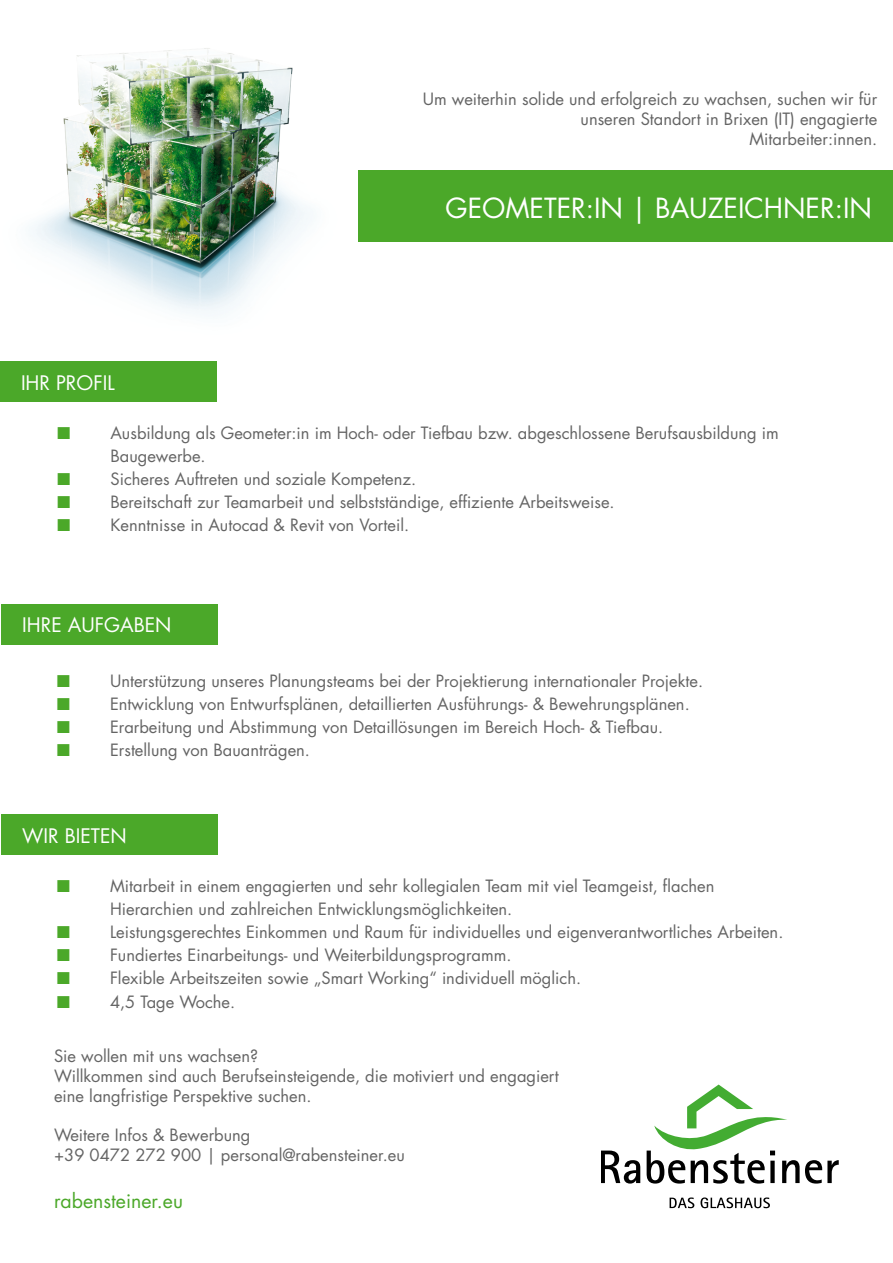
<style>
.page{position:relative;width:893px;height:1263px;background:#fff}
.page>*{position:absolute;margin:0;border:0;box-sizing:border-box;transform-origin:0 0}
.t1{font:27px "Futura Std";color:#fff}
.t2{font:19.5px "Futura Std";color:#fff}
.t3{font:19.5px "Futura Std";color:#4ba829}
.t4{font:16.5px/23.1px "Futura Std";color:#646464}
</style>
<div class="page">
<img style="left:33px;top:48px;width:277px;height:265px">
<div style="left:0;top:361px;width:216px;height:41px;background:#4ba829"></div>
<div style="left:1px;top:604px;width:216px;height:40px;background:#4ba829"></div>
<div style="left:1px;top:814px;width:216px;height:41px;background:#4ba829"></div>
<div style="left:358px;top:171px;width:535px;height:71px;background:#4ba829"></div>
<svg style="left:601px;top:1150px;width:39px;height:33px"></svg>
<svg style="left:647px;top:1084px;width:192px;height:99px"></svg>
<svg style="left:670px;top:1197px;width:24px;height:11px"></svg>
<svg style="left:700px;top:1197px;width:70px;height:11px"></svg>
<p class="t4" style="left:423px;top:89px;width:456px;line-height:19.8px;text-align:right">Um weiterhin solide und erfolgreich zu wachsen, suchen wir für unseren Standort in Brixen (IT) engagierte<br>Mitarbeiter:innen.</p>
<p class="t2" style="left:21px;top:370px;width:95px">IHR PROFIL</p>
<h1 class="t1" style="left:446px;top:190px;width:428px">GEOMETER:IN | BAUZEICHNER:IN</h1>
<p class="t4" style="left:110px;top:421px;width:670px">Ausbildung als Geometer:in im Hoch- oder Tiefbau bzw. abgeschlossene Berufsausbildung im Baugewerbe.<br>Sicheres Auftreten und soziale Kompetenz.<br>Bereitschaft zur Teamarbeit und selbstständige, effiziente Arbeitsweise.<br>Kenntnisse in Autocad &amp; Revit von Vorteil.</p>
<p class="t2" style="left:22px;top:612px;width:151px">IHRE AUFGABEN</p>
<p class="t4" style="left:110px;top:669px;width:595px">Unterstützung unseres Planungsteams bei der Projektierung internationaler Projekte.<br>Entwicklung von Entwurfsplänen, detaillierten Ausführungs- &amp; Bewehrungsplänen.<br>Erarbeitung und Abstimmung von Detaillösungen im Bereich Hoch- &amp; Tiefbau.<br>Erstellung von Bauanträgen.</p>
<p class="t2" style="left:22px;top:823px;width:106px">WIR BIETEN</p>
<p class="t4" style="left:110px;top:875px;width:675px">Mitarbeit in einem engagierten und sehr kollegialen Team mit viel Teamgeist, flachen Hierarchien und zahlreichen Entwicklungsmöglichkeiten.<br>Leistungsgerechtes Einkommen und Raum für individuelles und eigenverantwortliches Arbeiten.<br>Fundiertes Einarbeitungs- und Weiterbildungsprogramm.<br>Flexible Arbeitszeiten sowie „Smart Working“ individuell möglich.<br>4,5 Tage Woche.</p>
<p class="t4" style="left:54px;top:1046px;width:506px;line-height:19.8px">Sie wollen mit uns wachsen?<br>Willkommen sind auch Berufseinsteigende, die motiviert und engagiert eine langfristige Perspektive suchen.</p>
<p class="t4" style="left:54px;top:1125px;width:352px;line-height:19.8px">Weitere Infos &amp; Bewerbung<br>+39 0472 272 900 | personal@rabensteiner.eu</p>
<p class="t3" style="left:54px;top:1188px;width:131px">rabensteiner.eu</p>
</div>
